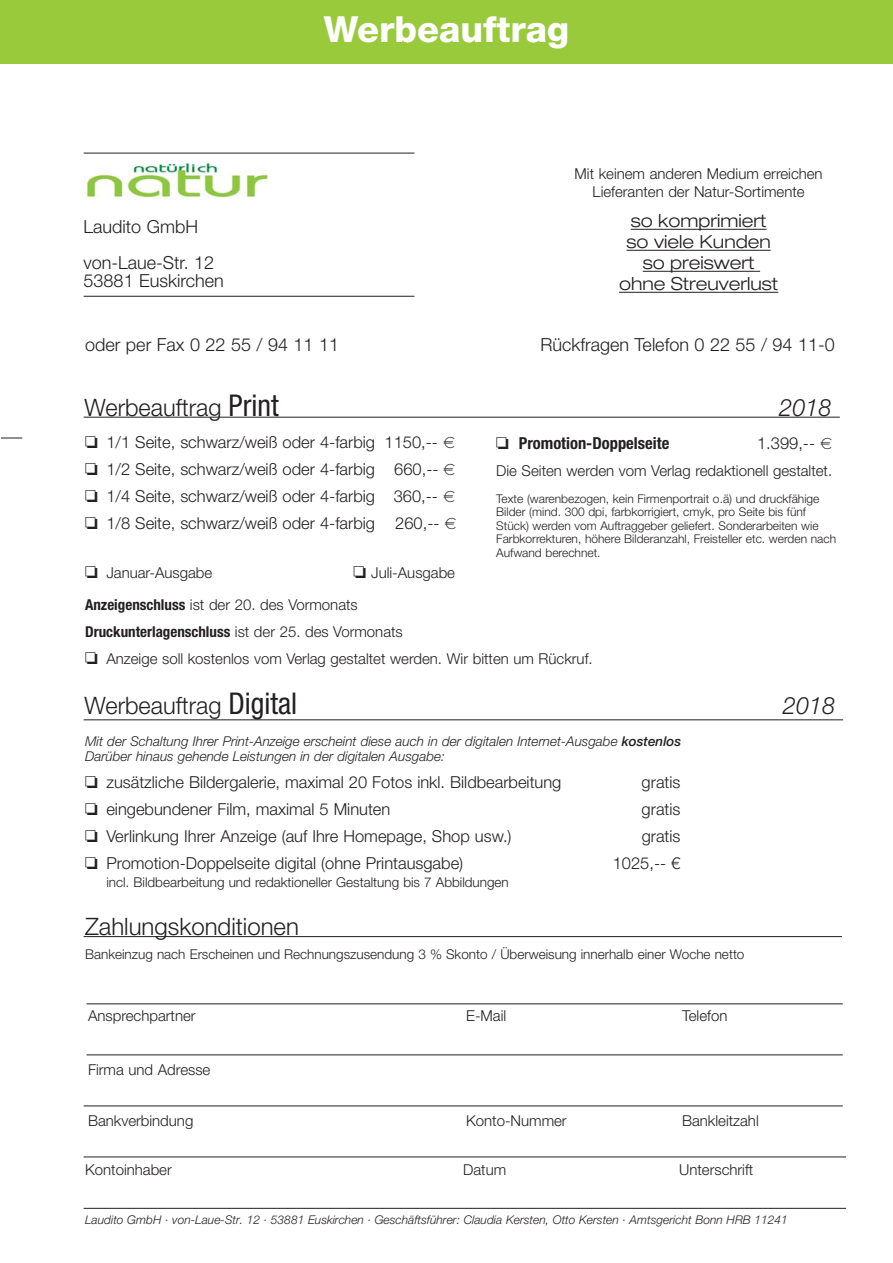
<style>
.page{position:relative;width:893px;height:1263px;background:#fff}
.page>*{position:absolute;margin:0;border:0;box-sizing:border-box;transform-origin:0 0}
.t1{font:800 36px "Helvetica Neue";color:#fff}
.t2{font:300 24px "Helvetica Neue";color:#231f20}
.t3{font:italic 300 24px "Helvetica Neue";color:#231f20}
.t4{font:300 18px/36px "Helvetica Neue";color:#231f20}
.t5{font:300 expanded 18px/21px "Helvetica Neue";color:#231f20;text-align:center}
.t6{font:300 16.5px/27px "Helvetica Neue";color:#231f20;text-align:justify}
.t7{font:700 condensed 16.5px "Helvetica Neue";color:#231f20}
.t8{font:300 15px/31.5px "Helvetica Neue";color:#231f20}
.t9{font:300 13.5px "Helvetica Neue";color:#231f20}
.t10{font:italic 300 13.5px/15px "Helvetica Neue";color:#231f20}
.t11{font:300 12px/13.5px "Helvetica Neue";color:#231f20}
.t12{font:italic 300 12px "Helvetica Neue";color:#231f20}
.s1{font-weight:400;font-stretch:condensed;font-size:30px}
.s2{font-family:"Arial Unicode MS";font-weight:400}
.s3{font-family:"Function"}
.s4{font-family:"Arial Unicode MS";font-weight:400;font-size:16.5px}
.s5{font-family:"Arial Unicode MS";font-weight:400;font-stretch:normal}
.s6{font-weight:700;font-stretch:condensed}
.s7{font-weight:500}
</style>
<div class="page">
<hr style="left:84px;top:1106px;width:759px;height:1px;background:#231f20">
<hr style="left:87px;top:1055px;width:756px;height:1px;background:#231f20">
<hr style="left:87px;top:1003px;width:756px;height:1px;background:#231f20">
<hr style="left:84px;top:417px;width:756px;height:1px;background:#231f20">
<hr style="left:631px;top:229px;width:136px;height:1px;background:#231f20">
<hr style="left:627px;top:250px;width:144px;height:1px;background:#231f20">
<hr style="left:643px;top:271px;width:117px;height:1px;background:#231f20">
<hr style="left:619px;top:292px;width:159px;height:1px;background:#231f20">
<svg style="left:1px;top:438px;width:21px;height:1px"></svg>
<hr style="left:84px;top:153px;width:330px;height:1px;background:#231f20">
<hr style="left:84px;top:296px;width:330px;height:1px;background:#231f20">
<img style="left:85px;top:162px;width:184px;height:37px">
<hr style="left:84px;top:719px;width:759px;height:1px;background:#231f20">
<hr style="left:84px;top:936px;width:758px;height:1px;background:#231f20">
<hr style="left:84px;top:1157px;width:762px;height:1px;background:#231f20">
<div style="left:0;top:0;width:893px;height:64px;background:#99ca3c"></div>
<hr style="left:84px;top:1208px;width:762px;height:1px;background:#231f20">
<p class="t4" style="left:84px;top:210px;width:132px">Laudito GmbH von-Laue-Str. 12</p>
<p class="t4" style="left:84px;top:264px;width:142px">53881 Euskirchen</p>
<p class="t1" style="left:324px;top:16px;width:247px">Werbeauftrag</p>
<p class="t8" style="left:575px;top:166px;width:250px;line-height:18px;text-align:center">Mit keinem anderen Medium erreichen<br>Lieferanten der Natur-Sortimente</p>
<p class="t5" style="left:619px;top:212px;width:161px">so komprimiert so viele Kunden so preiswert ohne Streuverlust</p>
<p class="t4" style="left:85px;top:328px;width:255px">oder per Fax 0 22 55 / 94 11 11</p>
<p class="t4" style="left:540px;top:328px;width:296px">Rückfragen Telefon 0 22 55 / 94 11-0</p>
<p class="t2" style="left:85px;top:399px;width:196px">Werbeauftrag <span class="s1">Print</span></p>
<p class="t3" style="left:779px;top:399px;width:54px">2018</p>
<p class="t6" style="left:85px;top:430px;width:373px"><span class="s2">❏</span> 1/1 Seite, schwarz/weiß oder 4-farbig 1150,-- <span class="s3">€ </span><span class="s2">❏</span> 1/2 Seite, schwarz/weiß oder 4-farbig 660,-- <span class="s3">€ </span><span class="s2">❏</span> 1/4 Seite, schwarz/weiß oder 4-farbig 360,-- <span class="s3">€ </span><span class="s2">❏</span> 1/8 Seite, schwarz/weiß oder 4-farbig 260,-- <span class="s3">€</span></p>
<p class="t8" style="left:85px;top:559px;width:129px"><span class="s4">❏</span> Januar-Ausgabe</p>
<p class="t7" style="left:496px;top:434px;width:175px"><span class="s5">❏</span> Promotion-Doppelseite</p>
<p class="t6" style="left:757px;top:431px;width:77px">1.399,-- <span class="s3">€</span></p>
<p class="t8" style="left:496px;top:456px;width:337px">Die Seiten werden vom Verlag redaktionell gestaltet.</p>
<p class="t11" style="left:496px;top:493px;width:341px">Texte (warenbezogen, kein Firmenportrait o.ä) und druckfähige Bilder (mind. 300 dpi, farbkorrigiert, cmyk, pro Seite bis fünf Stück) werden vom Auftraggeber geliefert. Sonderarbeiten wie Farbkorrekturen, höhere Bilderanzahl, Freisteller etc. werden nach Aufwand berechnet.</p>
<p class="t8" style="left:85px;top:559px;width:371px;text-indent:268px"><span class="s4">❏</span> Juli-Ausgabe<br><span class="s6">Anzeigenschluss</span> ist der 20. des Vormonats</p>
<p class="t8" style="left:85px;top:619px;width:509px;line-height:27px"><span class="s6">Druckunterlagenschluss</span> ist der 25. des Vormonats<br><span class="s4">❏</span> Anzeige soll kostenlos vom Verlag gestaltet werden. Wir bitten um Rückruf.</p>
<p class="t2" style="left:85px;top:697px;width:214px">Werbeauftrag <span class="s1">Digital</span></p>
<p class="t3" style="left:783px;top:697px;width:54px">2018</p>
<p class="t10" style="left:85px;top:735px;width:598px">Mit der Schaltung Ihrer Print-Anzeige erscheint diese auch in der digitalen Internet-Ausgabe <span class="s7">kostenlos<br></span>Darüber hinaus gehende Leistungen in der digitalen Ausgabe:</p>
<p class="t6" style="left:85px;top:770px;width:478px"><span class="s2">❏</span> zusätzliche Bildergalerie, maximal 20 Fotos inkl. Bildbearbeitung</p>
<p class="t6" style="left:642px;top:770px;width:40px">gratis</p>
<p class="t6" style="left:85px;top:797px;width:307px"><span class="s2">❏</span> eingebundener Film, maximal 5 Minuten</p>
<p class="t6" style="left:642px;top:797px;width:40px">gratis</p>
<p class="t6" style="left:85px;top:824px;width:428px"><span class="s2">❏</span> Verlinkung Ihrer Anzeige (auf Ihre Homepage, Shop usw.)</p>
<p class="t6" style="left:642px;top:824px;width:40px">gratis</p>
<p class="t6" style="left:85px;top:851px;width:380px"><span class="s2">❏</span> Promotion-Doppelseite digital (ohne Printausgabe)</p>
<p class="t6" style="left:613px;top:851px;width:69px">1025,-- €</p>
<p class="t9" style="left:106px;top:878px;width:404px">incl. Bildbearbeitung und redaktioneller Gestaltung bis 7 Abbildungen</p>
<p class="t2" style="left:85px;top:918px;width:215px">Zahlungskonditionen</p>
<p class="t9" style="left:85px;top:950px;width:661px">Bankeinzug nach Erscheinen und Rechnungszusendung 3 % Skonto / Überweisung innerhalb einer Woche netto</p>
<p class="t8" style="left:88px;top:1001px;width:109px">Ansprechpartner</p>
<p class="t8" style="left:466px;top:1001px;width:42px">E-Mail</p>
<p class="t8" style="left:682px;top:1001px;width:47px">Telefon</p>
<p class="t8" style="left:88px;top:1055px;width:124px">Firma und Adresse</p>
<p class="t8" style="left:88px;top:1106px;width:107px">Bankverbindung</p>
<p class="t8" style="left:466px;top:1106px;width:102px">Konto-Nummer</p>
<p class="t8" style="left:682px;top:1106px;width:78px">Bankleitzahl</p>
<p class="t8" style="left:85px;top:1155px;width:88px">Kontoinhaber</p>
<p class="t8" style="left:463px;top:1155px;width:45px">Datum</p>
<p class="t8" style="left:679px;top:1155px;width:76px">Unterschrift</p>
<p class="t12" style="left:85px;top:1216px;width:704px">Laudito GmbH · von-Laue-Str. 12 · 53881 Euskirchen · Geschäftsführer: Claudia Kersten, Otto Kersten · Amtsgericht Bonn HRB 11241</p>
</div>
